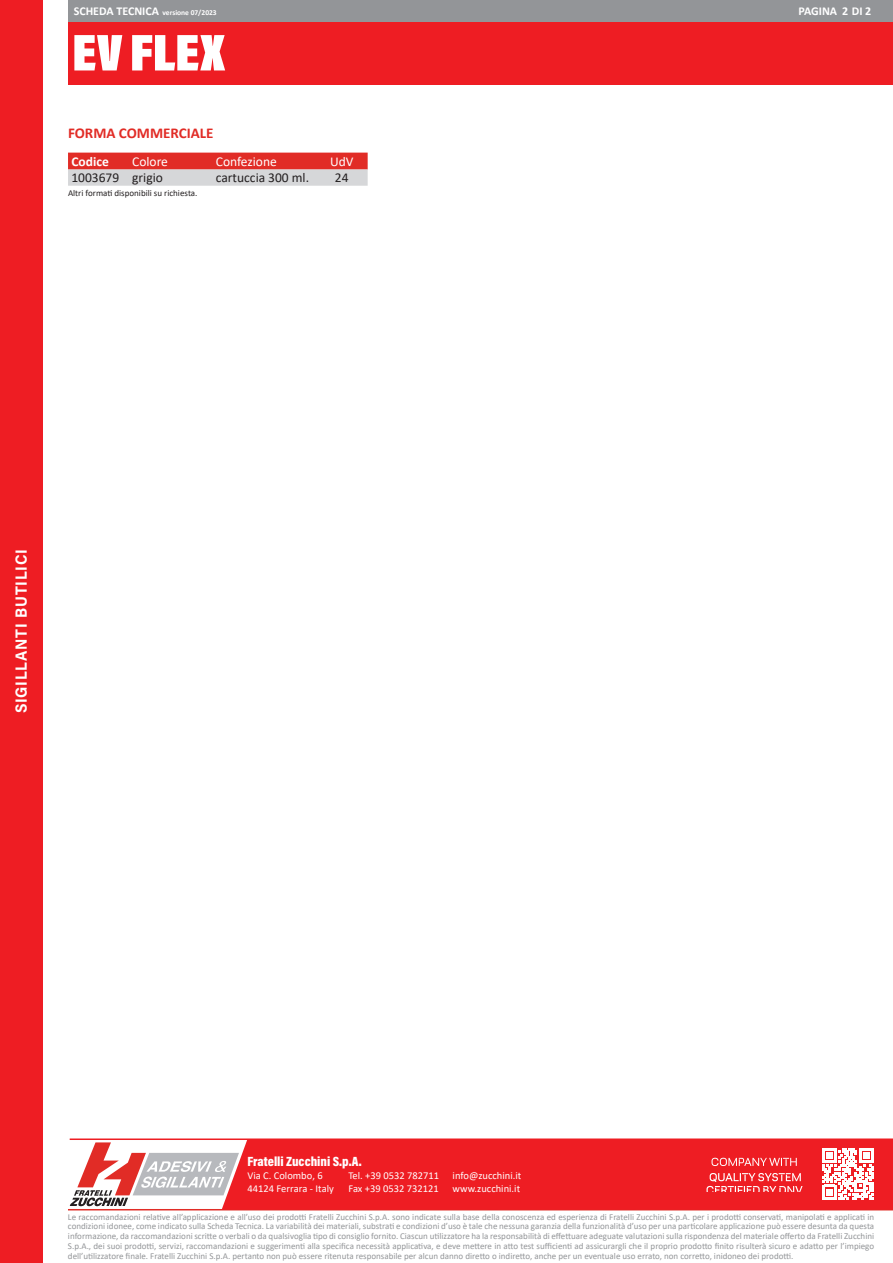
<style>
.page{position:relative;width:893px;height:1263px;background:#fff}
.page>*{position:absolute;margin:0;border:0;box-sizing:border-box;transform-origin:0 0}
.t1{font:900 52.5px "Acumin Pro Cond";letter-spacing:.005em;color:#fff}
.t2{font:700 16.2px "Acumin Pro";letter-spacing:.05em;color:#fff;scale:.93 1}
.t3{font:700 15px "Calibri";color:#e12c26}
.t4{font:13.5px "Calibri";color:#231f20}
.t5{font:900 13.5px "Acumin Pro Cond";color:#fff}
.t6{font:13.5px "Calibri";color:#fff}
.t7{font:700 13.5px "Calibri";color:#fff}
.t8{font:700 12px "Calibri";color:#fff}
.t9{font:10.5px/12.6px "Calibri";color:#fff}
.t10{font:9px/9.8px "Calibri";color:#939598;text-align:justify}
.t11{font:9px "Calibri";color:#231f20}
.t12{font:700 7.5px "Calibri";color:#fff}
.s1{font-size:12px}
</style>
<div class="page">
<div style="left:0;top:0;width:43px;height:1263px;background:#ee1d23"></div>
<div style="left:68px;top:21px;width:825px;height:64px;background:#ee1d23"></div>
<div style="left:68px;top:0;width:825px;height:21px;background:#939598"></div>
<hr style="left:68px;top:1209px;width:825px;height:1px;background:#e12c26">
<hr style="left:70px;top:1138px;width:823px;height:2px;background:#ee1d23">
<svg style="left:70px;top:1140px;width:823px;height:70px;background:#eb484d"></svg>
<svg style="left:68px;top:153px;width:300px;height:33px;background:#dc8381"></svg>
<p class="t12" style="left:74px;top:7px;width:145px"><span class="s1">SCHEDA TECNICA</span> versione 07/2023</p>
<h3 class="t8" style="left:798px;top:2px;width:74px">PAGINA 2 DI 2</h3>
<h1 class="t1" style="left:72px;top:19px;width:154px">EV FLEX</h1>
<p class="t3" style="left:68px;top:122px;width:147px">FORMA COMMERCIALE</p>
<p class="t7" style="left:71px;top:152px;width:39px">Codice</p>
<p class="t6" style="left:132px;top:152px;width:37px">Colore</p>
<p class="t6" style="left:216px;top:152px;width:63px">Confezione</p>
<p class="t6" style="left:330px;top:152px;width:25px">UdV</p>
<p class="t4" style="left:71px;top:168px;width:49px">1003679</p>
<p class="t4" style="left:132px;top:168px;width:32px">grigio</p>
<p class="t4" style="left:216px;top:168px;width:95px">cartuccia 300 ml.</p>
<p class="t4" style="left:335px;top:168px;width:15px">24</p>
<p class="t11" style="left:68px;top:187px;width:131px">Altri formati disponibili su richiesta.</p>
<h2 class="t2" style="left:10px;top:713px;width:178px;rotate:-90deg">SIGILLANTI BUTILICI</h2>
<h3 class="t5" style="left:247px;top:1152px;width:116px">Fratelli Zucchini S.p.A.</h3>
<p class="t9" style="left:247px;top:1169px;width:88px">Via C. Colombo, 6<br>44124 Ferrara - Italy</p>
<p class="t9" style="left:348px;top:1169px;width:92px">Tel. +39 0532 782711<br>Fax +39 0532 732121</p>
<p class="t9" style="left:453px;top:1169px;width:70px">info@zucchini.it www.zucchini.it</p>
<p class="t10" style="left:68px;top:1211px;width:808px">Le raccomandazioni relative all’applicazione e all’uso dei prodotti Fratelli Zucchini S.p.A. sono indicate sulla base della conoscenza ed esperienza di Fratelli Zucchini S.p.A. per i prodotti conservati, manipolati e applicati in condizioni idonee, come indicato sulla Scheda Tecnica. La variabilità dei materiali, substrati e condizioni d’uso è tale che nessuna garanzia della funzionalità d’uso per una particolare applicazione può essere desunta da questa informazione, da raccomandazioni scritte o verbali o da qualsivoglia tipo di consiglio fornito. Ciascun utilizzatore ha la responsabilità di effettuare adeguate valutazioni sulla rispondenza del materiale offerto da Fratelli Zucchini S.p.A., dei suoi prodotti, servizi, raccomandazioni e suggerimenti alla specifica necessità applicativa, e deve mettere in atto test sufficienti ad assicurargli che il proprio prodotto finito risulterà sicuro e adatto per l’impiego dell’utilizzatore finale. Fratelli Zucchini S.p.A. pertanto non può essere ritenuta responsabile per alcun danno diretto o indiretto, anche per un eventuale uso errato, non corretto, inidoneo dei prodotti.</p>
</div>
